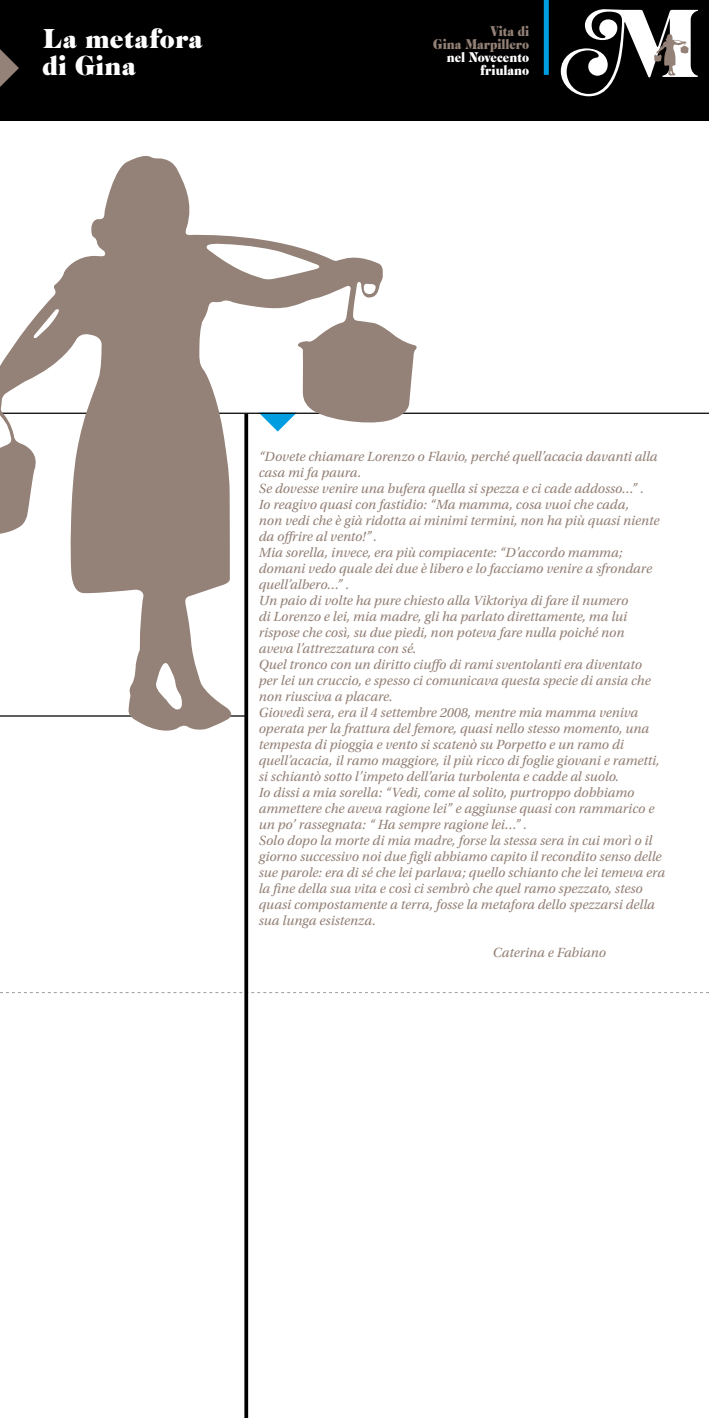
<style>
.page{position:relative;width:709px;height:1418px;background:#fff}
.page>*{position:absolute;margin:0;border:0;box-sizing:border-box;transform-origin:0 0}
.t1{font:25px/27px "Cabernet JF";letter-spacing:.01em;color:#fff}
.t2{font:italic 14px/16px "Utopia Std";color:#948177}
.t3{font:12.88px/13px "Cabernet JF";color:#948177;text-align:right;scale:.91 1}
.t4{font:12.88px/13px "Cabernet JF";color:#fff;text-align:right;scale:.91 1}
</style>
<div class="page">
<svg style="left:0;top:992px;width:709px;height:1px"></svg>
<div style="left:0;top:0;width:709px;height:120px;background:#000"></div>
<svg style="left:561px;top:9px;width:137px;height:87px"></svg>
<div style="left:544px;top:0;width:5px;height:75px;background:#009ee0"></div>
<svg style="left:244px;top:733px;width:4px;height:684px;background:#191919"></svg>
<hr style="left:0;top:412px;width:709px;height:2px;background:#000">
<svg style="left:0;top:156px;width:418px;height:577px"></svg>
<svg style="left:0;top:49px;width:19px;height:38px"></svg>
<h1 class="t1" style="left:43px;top:24px;width:162px">La metafora di Gina</h1>
<p class="t3" style="left:433px;top:24px;width:107px">Vita di<br>Gina Marpillero</p>
<p class="t4" style="left:447px;top:50px;width:92px">nel Novecento friulano</p>
<p class="t2" style="left:259px;top:448px;width:408px">“Dovete chiamare Lorenzo o Flavio, perché quell’acacia davanti alla casa mi fa paura.<br>Se dovesse venire una bufera quella si spezza e ci cade addosso…” .<br>Io reagivo quasi con fastidio: “Ma mamma, cosa vuoi che cada,<br>non vedi che è già ridotta ai minimi termini, non ha più quasi niente da offrire al vento!” .<br>Mia sorella, invece, era più compiacente: “D’accordo mamma; domani vedo quale dei due è libero e lo facciamo venire a sfrondare quell’albero…” .<br>Un paio di volte ha pure chiesto alla Viktoriya di fare il numero<br>di Lorenzo e lei, mia madre, gli ha parlato direttamente, ma lui rispose che così, su due piedi, non poteva fare nulla poiché non<br>aveva l’attrezzatura con sé.<br>Quel tronco con un diritto ciuffo di rami sventolanti era diventato<br>per lei un cruccio, e spesso ci comunicava questa specie di ansia che non riusciva a placare.<br>Giovedì sera, era il 4 settembre 2008, mentre mia mamma veniva operata per la frattura del femore, quasi nello stesso momento, una tempesta di pioggia e vento si scatenò su Porpetto e un ramo di quell’acacia, il ramo maggiore, il più ricco di foglie giovani e rametti, si schiantò sotto l’impeto dell’aria turbolenta e cadde al suolo.<br>Io dissi a mia sorella: “Vedi, come al solito, purtroppo dobbiamo ammettere che aveva ragione lei” e aggiunse quasi con rammarico e un po’ rassegnata: “ Ha sempre ragione lei…” .<br>Solo dopo la morte di mia madre, forse la stessa sera in cui morì o il giorno successivo noi due figli abbiamo capito il recondito senso delle sue parole: era di sé che lei parlava; quello schianto che lei temeva era la fine della sua vita e così ci sembrò che quel ramo spezzato, steso quasi compostamente a terra, fosse la metafora dello spezzarsi della sua lunga esistenza.</p>
<p class="t2" style="left:493px;top:944px;width:114px">Caterina e Fabiano</p>
</div>
